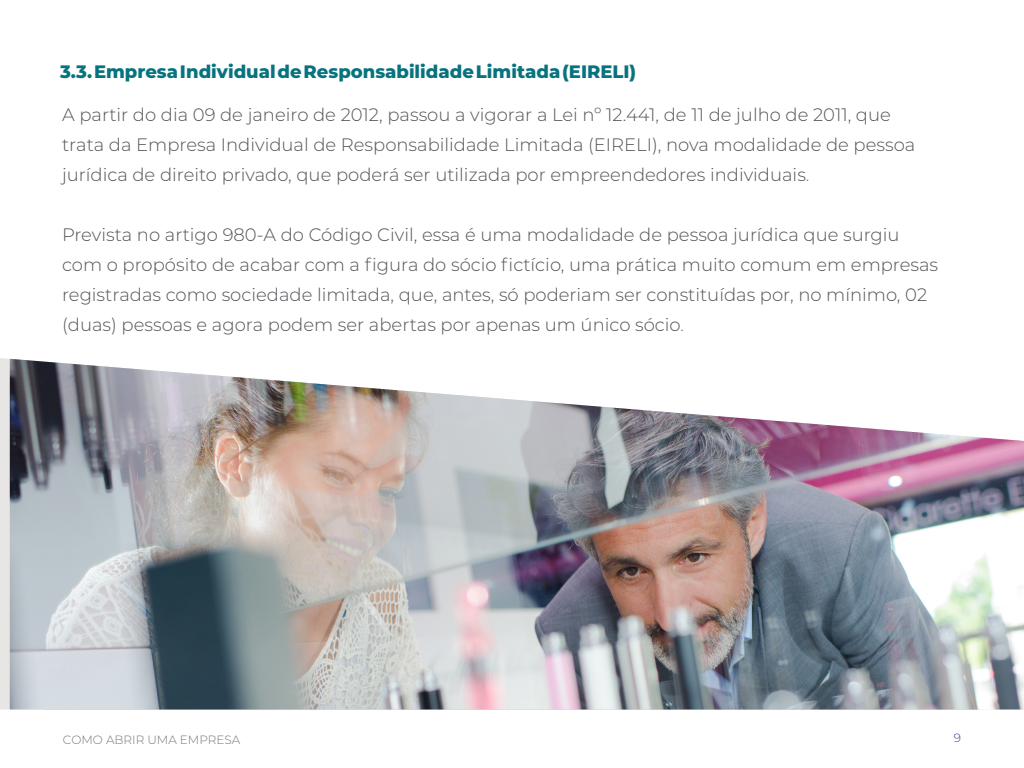
<style>
.page{position:relative;width:1024px;height:768px;background:#fff}
.page>*{position:absolute;margin:0;border:0;box-sizing:border-box;transform-origin:0 0}
.Subtitulo{font:300 18px/30px "Montserrat";color:#535358}
.Subtitulo-2{font:800 18px "Montserrat";color:#07737e}
.t1{font:300 12px "Montserrat";color:#757679}
.t2{font:300 12px "Montserrat";color:#38438a}
.s1{color:#7c7679}
</style>
<div class="page">
<img style="left:10px;top:359px;width:1014px;height:351px">
<p class="Subtitulo-2" style="left:60px;top:58px;width:578px">3.3. Empresa Individual de Responsabilidade Limitada (EIRELI)</p>
<p class="Subtitulo" style="left:62px;top:99px;width:855px">A partir do dia 09 de janeiro de 2012, passou a vigorar a Lei nº 12.441, de 11 de julho de 2011, que trata da Empresa Individual de Responsabilidade Limitada (EIRELI), nova modalidade de pessoa jurídica de direito privado, que poderá ser utilizada por empreendedores individuais<span class="s1">.</span></p>
<p class="Subtitulo" style="left:62px;top:219px;width:878px">Prevista no artigo 980-A do Código Civil, essa é uma modalidade de pessoa jurídica que surgiu com o propósito de acabar com a figura do sócio fictício, uma prática muito comum em empresas registradas como sociedade limitada, que, antes, só poderiam ser constituídas por, no mínimo, 02 (duas) pessoas e agora podem ser abertas por apenas um único sócio<span class="s1">.</span></p>
<p class="t1" style="left:63px;top:731px;width:179px">COMO ABRIR UMA EMPRESA</p>
<p class="t2" style="left:954px;top:730px;width:9px">9</p>
</div>
